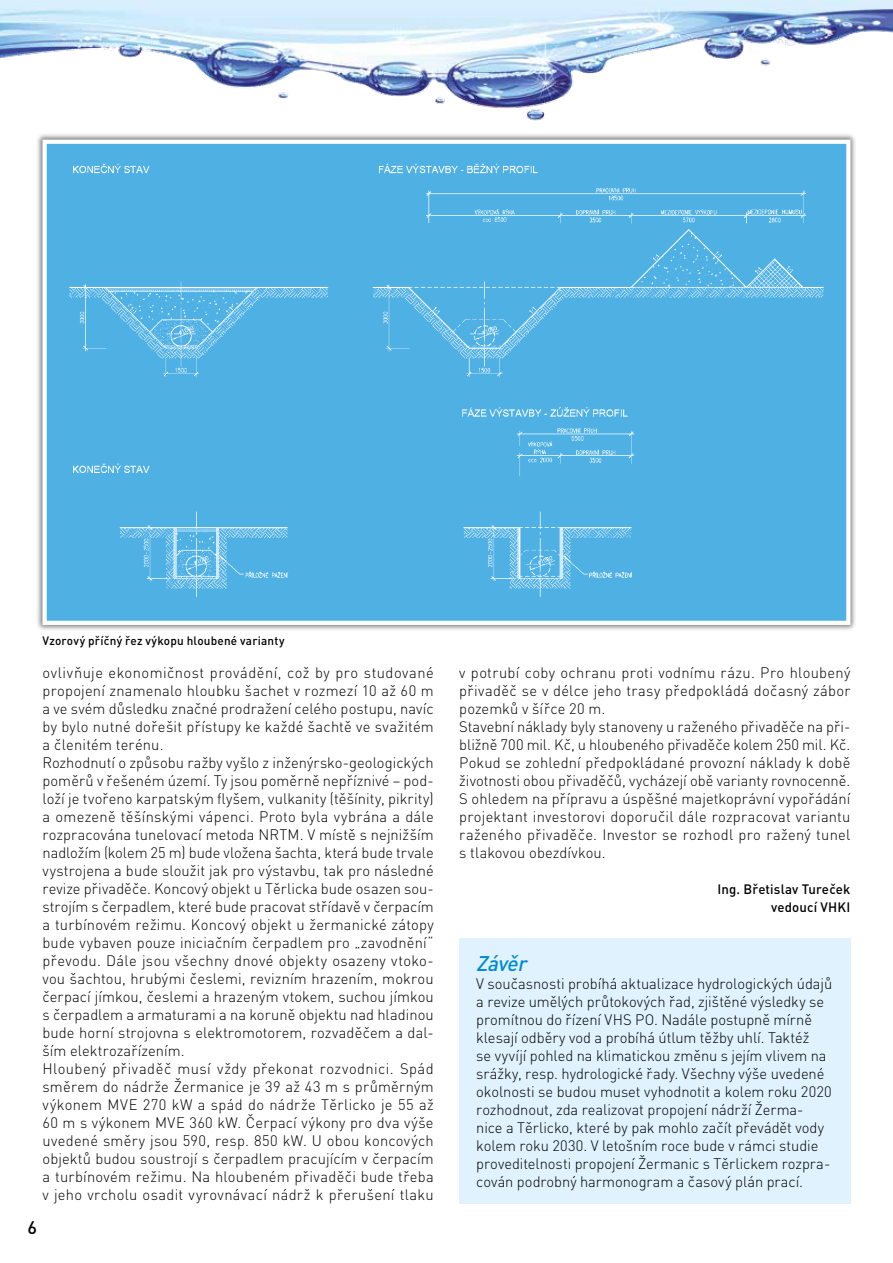
<style>
.page{position:relative;width:893px;height:1263px;background:#fff}
.page>*{position:absolute;margin:0;border:0;box-sizing:border-box;transform-origin:0 0}
.t1{font:italic 500 21px "DIN Pro";letter-spacing:-.025em;color:#008bd2}
.t2{font:500 18px "DIN Pro";color:#000}
.t3{font:300 15px/18px "DIN Pro";letter-spacing:.01em;color:#000}
.t4{font:500 13.5px/18px "DIN Pro";letter-spacing:.01em;color:#000;text-align:right}
.t5{font:500 12px "DIN Pro";letter-spacing:.015em;color:#000}
</style>
<div class="page">
<div style="left:459px;top:938px;width:391px;height:265px;background:#dff2fd"></div>
<div style="left:36px;top:133px;width:821px;height:499px;background:#000;opacity:.5"></div>
<div style="left:45px;top:142px;width:803px;height:481px;background:#4fb0e4"></div>
<img style="left:69px;top:163px;width:755px;height:434px">
<div style="left:43px;top:140px;width:807px;height:485px;border:4px solid #fff"></div>
<img style="left:0;top:0;width:893px;height:136px">
<p class="t5" style="left:43px;top:633px;width:243px">Vzorový příčný řez výkopu hloubené varianty</p>
<p class="t3" style="left:43px;top:663px;width:393px">ovlivňuje ekonomičnost provádění, což by pro studované propojení znamenalo hloubku šachet v rozmezí 10 až 60 m a ve svém důsledku značné prodražení celého postupu, navíc by bylo nutné dořešit přístupy ke každé šachtě ve svažitém a členitém terénu.<br>Rozhodnutí o způsobu ražby vyšlo z inženýrsko-geologických poměrů v řešeném území. Ty jsou poměrně nepříznivé – pod&shy;loží je tvořeno karpatským flyšem, vulkanity (těšínity, pikrity) a omezeně těšínskými vápenci. Proto byla vybrána a dále rozpracována tunelovací metoda NRTM. V místě s nejnižším nadložím (kolem 25 m) bude vložena šachta, která bude trvale vystrojena a bude sloužit jak pro výstavbu, tak pro následné revize přivaděče. Koncový objekt u Těrlicka bude osazen sou&shy;strojím s čerpadlem, které bude pracovat střídavě v čerpacím a turbínovém režimu. Koncový objekt u žermanické zátopy bude vybaven pouze iniciačním čerpadlem pro „zavodnění“ převodu. Dále jsou všechny dnové objekty osazeny vtoko&shy;vou šachtou, hrubými česlemi, revizním hrazením, mokrou čerpací jímkou, česlemi a hrazeným vtokem, suchou jímkou s čerpadlem a armaturami a na koruně objektu nad hladinou bude horní strojovna s elektromotorem, rozvaděčem a dal&shy;ším elektrozařízením.<br>Hloubený přivaděč musí vždy překonat rozvodnici. Spád směrem do nádrže Žermanice je 39 až 43 m s průměrným výkonem MVE 270 kW a spád do nádrže Těrlicko je 55 až 60 m s výkonem MVE 360 kW. Čerpací výkony pro dva výše uvedené směry jsou 590, resp. 850 kW. U obou koncových objektů budou soustrojí s čerpadlem pracujícím v čerpacím a turbínovém režimu. Na hloubeném přivaděči bude třeba v jeho vrcholu osadit vyrovnávací nádrž k přerušení tlaku</p>
<p class="t3" style="left:459px;top:663px;width:393px">v potrubí coby ochranu proti vodnímu rázu. Pro hloubený přivaděč se v délce jeho trasy předpokládá dočasný zábor pozemků v šířce 20 m.<br>Stavební náklady byly stanoveny u raženého přivaděče na při&shy;bližně 700 mil. Kč, u hloubeného přivaděče kolem 250 mil. Kč.<br>Pokud se zohlední předpokládané provozní náklady k době životnosti obou přivaděčů, vycházejí obě varianty rovnocenně.<br>S ohledem na přípravu a úspěšné majetkoprávní vypořádání projektant investorovi doporučil dále rozpracovat variantu raženého přivaděče. Investor se rozhodl pro ražený tunel s tlakovou obezdívkou.</p>
<p class="t4" style="left:717px;top:880px;width:134px">Ing. Břetislav Tureček vedoucí VHKI</p>
<h1 class="t1" style="left:476px;top:949px;width:52px">Závěr</h1>
<p class="t3" style="left:476px;top:974px;width:357px">V současnosti probíhá aktualizace hydrologických údajů a revize umělých průtokových řad, zjištěné výsledky se promítnou do řízení VHS PO. Nadále postupně mírně klesají odběry vod a probíhá útlum těžby uhlí. Taktéž<br>se vyvíjí pohled na klimatickou změnu s jejím vlivem na srážky, resp. hydrologické řady. Všechny výše uvedené okolnosti se budou muset vyhodnotit a kolem roku 2020 rozhodnout, zda realizovat propojení nádrží Žerma&shy;nice a Těrlicko, které by pak mohlo začít převádět vody kolem roku 2030. V letošním roce bude v rámci studie proveditelnosti propojení Žermanic s Těrlickem rozpra&shy;cován podrobný harmonogram a časový plán prací.</p>
<p class="t2" style="left:28px;top:1216px;width:11px">6</p>
</div>
